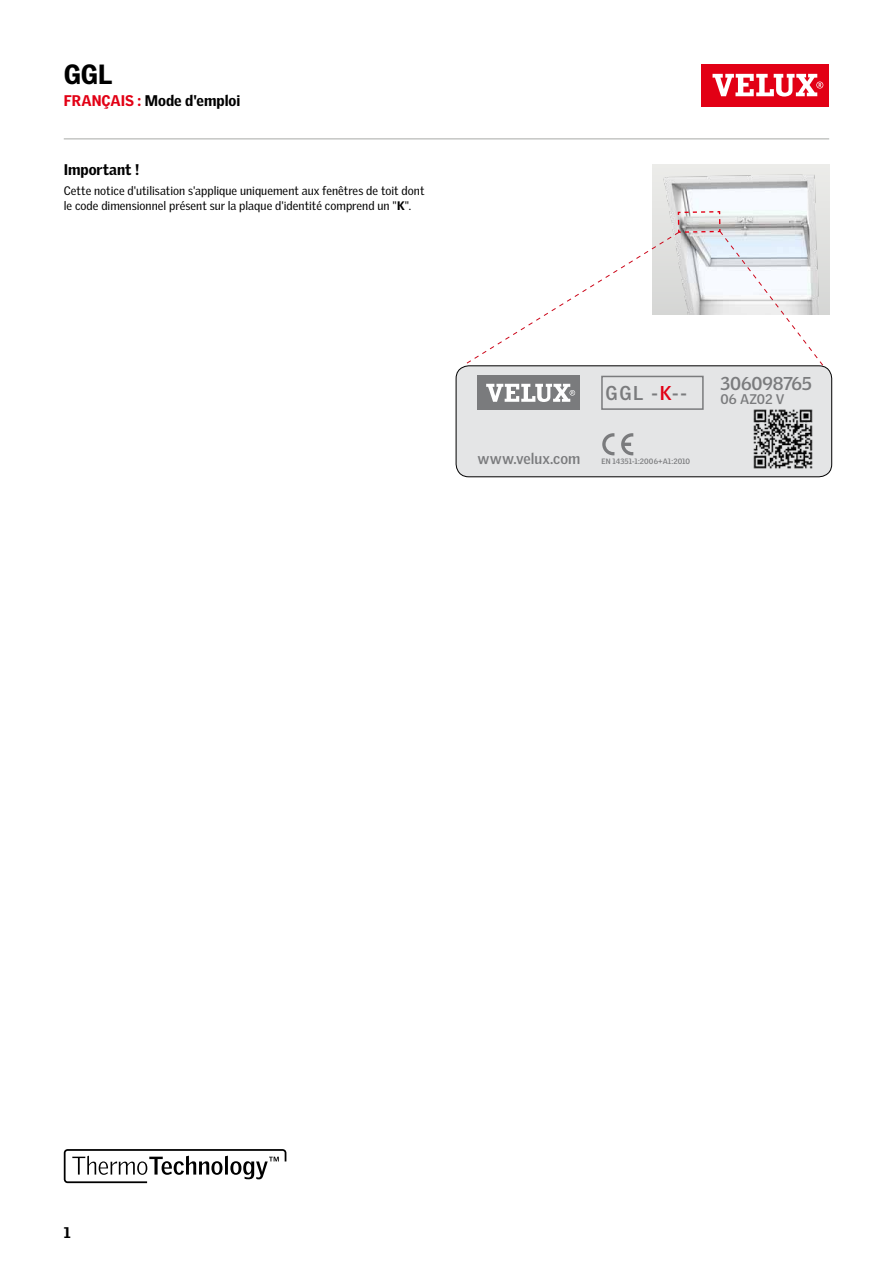
<style>
.page{position:relative;width:893px;height:1263px;background:#fff}
.page>*{position:absolute;margin:0;border:0;box-sizing:border-box;transform-origin:0 0}
.t1{font:900 27px "Velux Gothic";color:#000}
.t2{font:700 19.5px "Velux Gothic";color:#7a7b7d}
.t3{font:700 18px "Velux Gothic";letter-spacing:-.01em;color:#7a7b7d}
.t4{font:900 15px "Velux Gothic";color:#000}
.t5{font:700 15px "Velux Gothic";color:#7a7b7d}
.t6{font:700 13.5px "Velux Gothic";color:#7a7b7d}
.t7{font:12px/15px "Velux Gothic";letter-spacing:.005em;color:#000}
.t8{font:700 7.5px "Velux Gothic";letter-spacing:.01em;color:#7a7b7d}
.s1{color:#e20015}
.s2{font-weight:900}
</style>
<div class="page">
<div style="left:702px;top:64px;width:127px;height:42px;background:#e20015"></div>
<svg style="left:712px;top:74px;width:111px;height:23px"></svg>
<img style="left:653px;top:164px;width:176px;height:151px">
<svg style="left:466px;top:210px;width:358px;height:157px"></svg>
<svg style="left:64px;top:1149px;width:222px;height:34px"></svg>
<div style="left:456px;top:366px;width:376px;height:111px;background:#e4e5e6;border-radius:13px"></div>
<div style="left:456px;top:366px;width:376px;height:111px;border:1px solid #000;border-radius:13px"></div>
<svg style="left:601px;top:375px;width:103px;height:35px"></svg>
<svg style="left:602px;top:433px;width:12px;height:22px"></svg>
<svg style="left:621px;top:433px;width:12px;height:22px"></svg>
<div style="left:477px;top:376px;width:103px;height:34px;background:#7a7b7d"></div>
<svg style="left:486px;top:384px;width:89px;height:18px"></svg>
<img style="left:754px;top:410px;width:58px;height:58px">
<hr style="left:64px;top:138px;width:765px;height:2px;background:#c5c6c4">
<h1 class="t1" style="left:64px;top:57px;width:50px">GGL</h1>
<p class="t4" style="left:64px;top:91px;width:178px"><span class="s1">FRANÇAIS :</span> Mode d'emploi</p>
<p class="t4" style="left:64px;top:160px;width:77px">Important !</p>
<p class="t7" style="left:64px;top:183px;width:362px">Cette notice d'utilisation s'applique uniquement aux fenêtres de toit dont le code dimensionnel présent sur la plaque d'identité comprend un "<span class="s2">K</span>".</p>
<p class="t5" style="left:477px;top:449px;width:104px">www.velux.com</p>
<h2 class="t2" style="left:606px;top:381px;width:83px">GGL -<span class="s1">K</span>--</h2>
<p class="t8" style="left:602px;top:456px;width:90px">EN 14351-1:2006+A1:2010</p>
<h3 class="t3" style="left:721px;top:373px;width:93px">306098765</h3>
<p class="t6" style="left:721px;top:391px;width:65px">06 AZ02 V</p>
<p class="t4" style="left:64px;top:1222px;width:8px">1</p>
</div>
